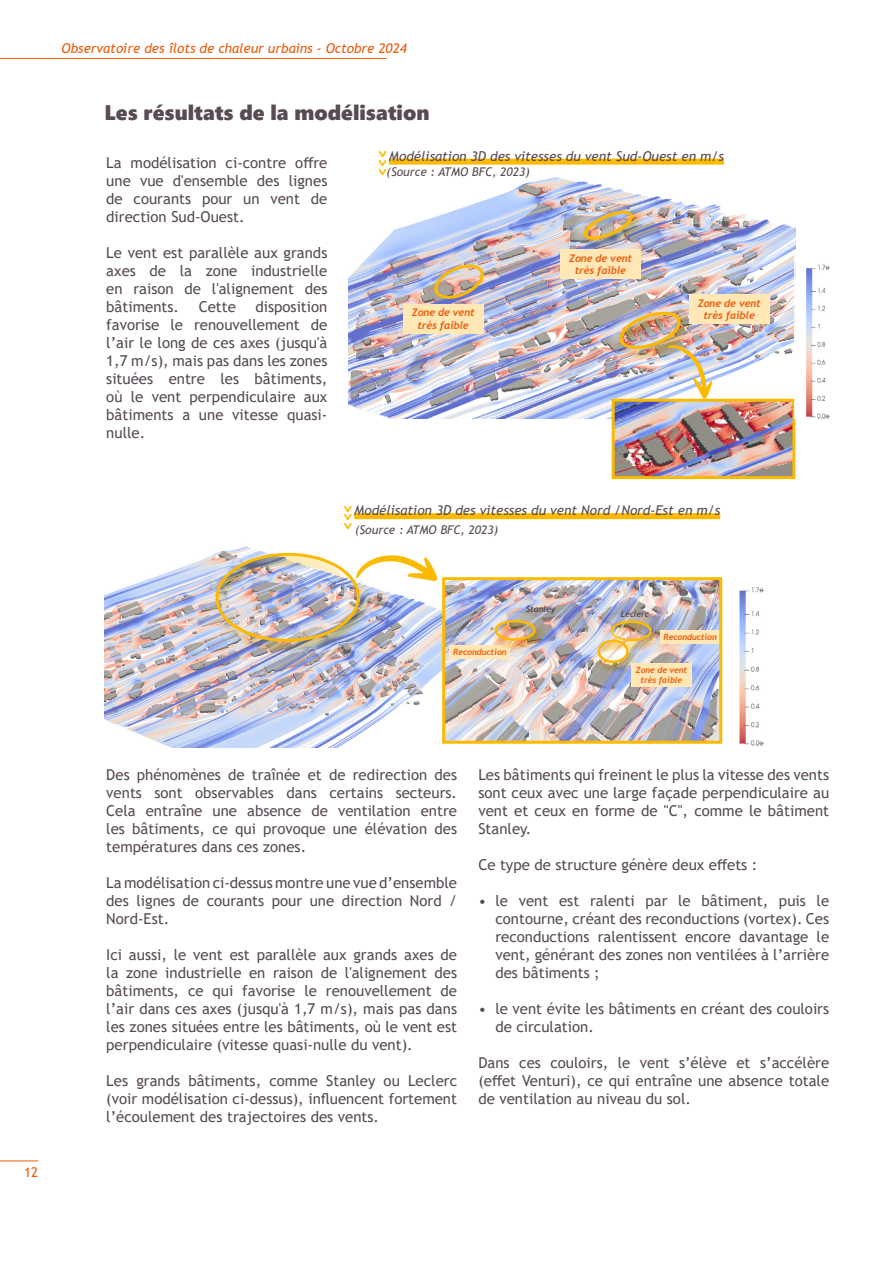
<style>
.page{position:relative;width:893px;height:1263px;background:#fff}
.page>*{position:absolute;margin:0;border:0;box-sizing:border-box;transform-origin:0 0}
.Titre_h2_1_col{font:21px "Segoe UI Black";color:#584b54}
.Intitulé_chiffres_clé_ORANGE{font:700 21px "Trebuchet MS";color:#fbba00}
.Intitulé_chiffres_clé_ORANGE-2{font:700 18.3px "Trebuchet MS";color:#fff}
.Corps_de_texte_2_col{font:15px/18px "Trebuchet MS";color:#584b54;text-align:justify}
.Corps_de_texte_1_COL{font:15px/18px "Trebuchet MS";color:#584b54;text-align:justify}
.Titre_Légendes_Graphiques_GRIS{font:italic 13.5px "Trebuchet MS";color:#584b54}
.t1{font:italic 13.5px "Trebuchet MS";color:#ea5b0b}
.t2{font:13.5px "Trebuchet MS";color:#ea5b0b}
.Titre_Légendes_Graphiques_GRIS-2{font:italic 12px "Trebuchet MS";color:#584b54}
.Titre_h2_2_col{font:italic 700 10.5px/12.6px "Trebuchet";letter-spacing:-.01em;color:#ea5b0b;text-align:center}
.Titre_h2_2_col-2{font:italic 700 8.55px/10.2px "Trebuchet";letter-spacing:-.01em;color:#ea5b0b;text-align:center}
.Titre_h2_2_col-3{font:italic 700 8.55px "Trebuchet";letter-spacing:-.01em;color:#584b54}
</style>
<div class="page">
<hr style="left:0;top:1160px;width:38px;height:1px;background:#ea5b0b">
<hr style="left:0;top:58px;width:387px;height:1px;background:#ea5b0b">
<div style="left:354px;top:513px;width:366px;height:6px;background:#fbba00"></div>
<img style="left:105px;top:559px;width:337px;height:188px">
<img style="left:739px;top:587px;width:24px;height:158px">
<img style="left:446px;top:581px;width:272px;height:159px">
<div style="left:450px;top:645px;width:60px;height:13px;background:#ffe7b6"></div>
<div style="left:660px;top:630px;width:60px;height:14px;background:#ffe7b6"></div>
<div style="left:486px;top:612px;width:56px;height:27px;background:#fff;opacity:.75"></div>
<div style="left:488px;top:621px;width:56px;height:28px;background:#fbba00;opacity:.75"></div>
<div style="left:494px;top:620px;width:42px;height:21px;border:2px solid #fbba00;border-radius:50%"></div>
<div style="left:602px;top:612px;width:56px;height:28px;background:#fff;opacity:.75"></div>
<div style="left:604px;top:622px;width:57px;height:28px;background:#fbba00;opacity:.75"></div>
<div style="left:610px;top:620px;width:42px;height:21px;border:2px solid #fbba00;border-radius:50%"></div>
<div style="left:589px;top:631px;width:45px;height:31px;background:#fff;opacity:.75"></div>
<div style="left:592px;top:641px;width:45px;height:31px;background:#fbba00;opacity:.75"></div>
<div style="left:597px;top:640px;width:32px;height:23px;border:2px solid #fbba00;border-radius:50%"></div>
<div style="left:631px;top:663px;width:61px;height:24px;background:#ffe7b6"></div>
<img style="left:348px;top:177px;width:447px;height:242px">
<img style="left:616px;top:403px;width:175px;height:72px">
<div style="left:612px;top:399px;width:183px;height:80px;border:3px solid #fbba00"></div>
<img style="left:433px;top:261px;width:52px;height:41px">
<img style="left:565px;top:191px;width:87px;height:69px">
<div style="left:403px;top:304px;width:80px;height:30px;background:#ffe7b6"></div>
<div style="left:560px;top:249px;width:80px;height:30px;background:#ffe7b6"></div>
<div style="left:689px;top:295px;width:80px;height:29px;background:#ffe7b6"></div>
<img style="left:795px;top:255px;width:35px;height:164px">
<img style="left:600px;top:291px;width:112px;height:108px">
<div style="left:389px;top:159px;width:335px;height:6px;background:#fbba00"></div>
<div style="left:442px;top:577px;width:280px;height:167px;border:3px solid #fbba00"></div>
<img style="left:204px;top:546px;width:234px;height:108px">
<div style="left:215px;top:552px;width:145px;height:90px;border:3px solid #fbba00;border-radius:50%"></div>
<p class="t1" style="left:62px;top:40px;width:347px">Observatoire des îlots de chaleur urbains - Octobre 2024</p>
<p class="Titre_h2_1_col" style="left:105px;top:97px;width:326px">Les résultats de la modélisation</p>
<p class="Corps_de_texte_1_COL" style="left:106px;top:154px;width:223px">La modélisation ci-contre offre une vue d'ensemble des lignes de courants pour un vent de direction Sud-Ouest.</p>
<p class="Corps_de_texte_1_COL" style="left:106px;top:244px;width:223px">Le vent est parallèle aux grands axes de la zone industrielle en raison de l'alignement des bâtiments.</p>
<p class="Corps_de_texte_1_COL" style="left:106px;top:298px;width:223px;text-indent:149px">disposition favorise le renouvellement de l’air le long de ces axes (jusqu'à 1,7 m/s), mais pas dans les zones situées entre les bâtiments, où le vent perpendiculaire aux bâtiments a une vitesse quasi&shy;nulle.</p>
<p class="Corps_de_texte_1_COL" style="left:199px;top:298px;width:39px">Cette</p>
<p class="Titre_Légendes_Graphiques_GRIS" style="left:389px;top:148px;width:336px">Modélisation 3D des vitesses du vent Sud-Ouest en m/s</p>
<p class="Intitulé_chiffres_clé_ORANGE" style="left:389px;top:163px;width:14px;rotate:-180deg">^</p>
<p class="Intitulé_chiffres_clé_ORANGE-2" style="left:601px;top:169px;width:12px;rotate:-180deg">^</p>
<p class="Intitulé_chiffres_clé_ORANGE" style="left:389px;top:171px;width:14px;rotate:-180deg">^</p>
<p class="Titre_Légendes_Graphiques_GRIS-2" style="left:387px;top:164px;width:145px">(Source : ATMO BFC, 2023)</p>
<p class="Intitulé_chiffres_clé_ORANGE" style="left:389px;top:180px;width:14px;rotate:-180deg">^</p>
<p class="Titre_h2_2_col" style="left:411px;top:306px;width:65px">Zone de vent très faible</p>
<p class="Titre_h2_2_col" style="left:569px;top:252px;width:65px">Zone de vent très faible</p>
<p class="Titre_h2_2_col" style="left:697px;top:297px;width:65px">Zone de vent très faible</p>
<p class="Titre_Légendes_Graphiques_GRIS" style="left:354px;top:502px;width:367px">Modélisation 3D des vitesses du vent Nord /Nord-Est en m/s</p>
<p class="Intitulé_chiffres_clé_ORANGE" style="left:354px;top:517px;width:14px;rotate:-180deg">^</p>
<p class="Intitulé_chiffres_clé_ORANGE" style="left:354px;top:526px;width:14px;rotate:-180deg">^</p>
<p class="Intitulé_chiffres_clé_ORANGE" style="left:354px;top:535px;width:14px;rotate:-180deg">^</p>
<p class="Titre_Légendes_Graphiques_GRIS-2" style="left:355px;top:522px;width:145px">(Source : ATMO BFC, 2023)</p>
<p class="Titre_h2_2_col-2" style="left:453px;top:647px;width:55px">Reconduction</p>
<p class="Titre_h2_2_col-3" style="left:526px;top:604px;width:31px">Stanley</p>
<p class="Titre_h2_2_col-3" style="left:621px;top:609px;width:30px">Leclerc</p>
<p class="Titre_h2_2_col-2" style="left:664px;top:632px;width:55px">Reconduction</p>
<p class="Titre_h2_2_col-2" style="left:636px;top:665px;width:53px">Zone de vent très faible</p>
<p class="t2" style="left:24px;top:1164px;width:16px">12</p>
<p class="Corps_de_texte_2_col" style="left:106px;top:766px;width:352px">Des phénomènes de traînée et de redirection des vents sont observables dans certains secteurs.<br>Cela entraîne une absence de ventilation entre les bâtiments, ce qui provoque une élévation des températures dans ces zones.</p>
<p class="Corps_de_texte_2_col" style="left:106px;top:874px;width:352px">La modélisation ci-dessus montre une vue d’ensemble des lignes de courants pour une direction Nord / Nord-Est.</p>
<p class="Corps_de_texte_2_col" style="left:106px;top:946px;width:352px">Ici aussi, le vent est parallèle aux grands axes de la zone industrielle en raison de l'alignement des bâtiments, ce qui favorise le renouvellement de l’air dans ces axes (jusqu'à 1,7 m/s), mais pas dans les zones situées entre les bâtiments, où le vent est perpendiculaire (vitesse quasi-nulle du vent).</p>
<p class="Corps_de_texte_2_col" style="left:106px;top:1072px;width:352px">Les grands bâtiments, comme Stanley ou Leclerc (voir modélisation ci-dessus), influencent fortement l’écoulement des trajectoires des vents.</p>
<p class="Corps_de_texte_2_col" style="left:478px;top:766px;width:352px">Les bâtiments qui freinent le plus la vitesse des vents sont ceux avec une large façade perpendiculaire au vent et ceux en forme de "C", comme le bâtiment Stanley.</p>
<p class="Corps_de_texte_2_col" style="left:478px;top:856px;width:280px">Ce type de structure génère deux effets :</p>
<p class="Corps_de_texte_2_col" style="left:495px;top:892px;width:335px;text-indent:-17px">• le vent est ralenti par le bâtiment, puis le contourne, créant des reconductions (vortex). Ces reconductions ralentissent encore davantage le vent, générant des zones non ventilées à l’arrière des bâtiments ;</p>
<p class="Corps_de_texte_2_col" style="left:495px;top:1000px;width:335px;text-indent:-17px">• le vent évite les bâtiments en créant des couloirs de circulation.</p>
<p class="Corps_de_texte_2_col" style="left:478px;top:1054px;width:352px">Dans ces couloirs, le vent s’élève et s’accélère (effet Venturi), ce qui entraîne une absence totale de ventilation au niveau du sol.</p>
</div>
